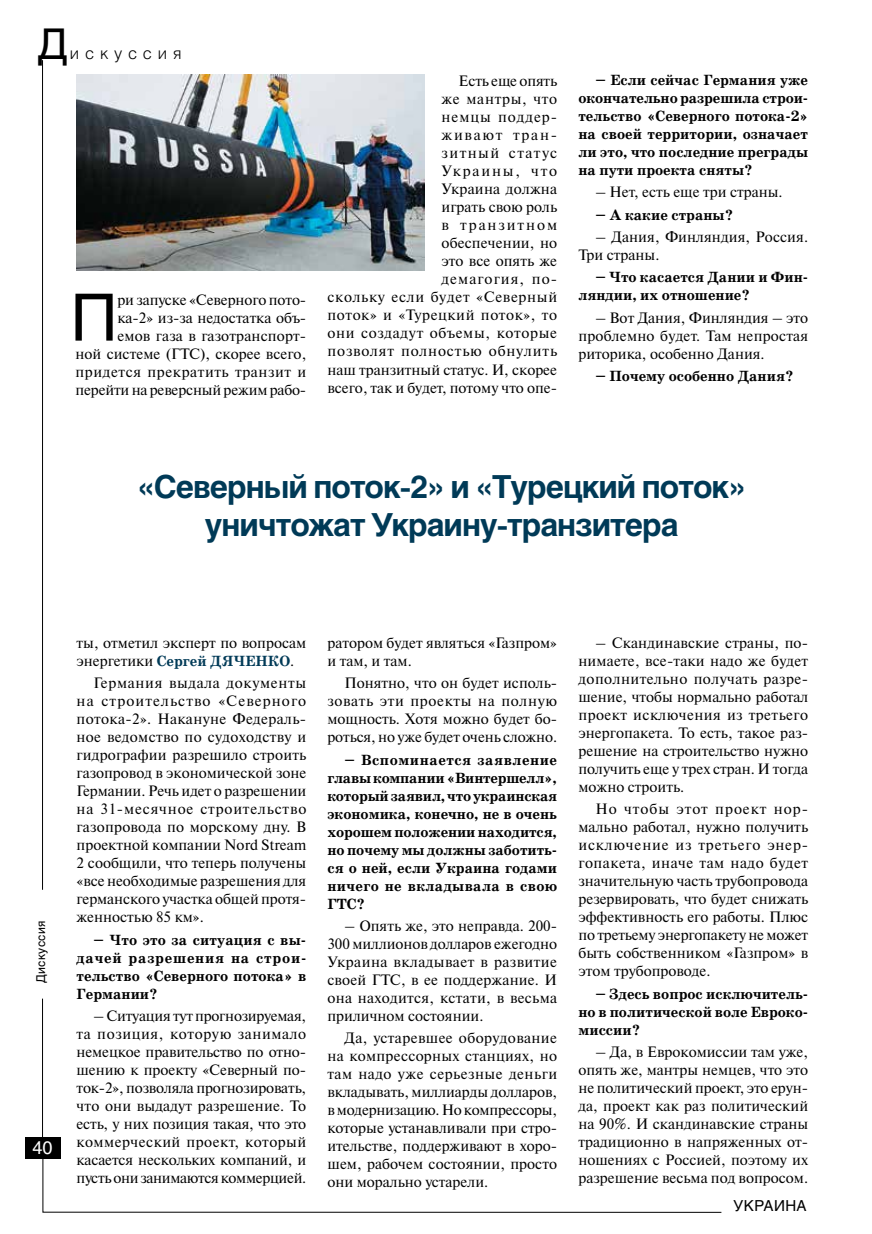
<style>
.page{position:relative;width:872px;height:1234px;background:#fff}
.page>*{position:absolute;margin:0;border:0;box-sizing:border-box;transform-origin:0 0}
.t1{font:64.65px "Helios";color:#000}
.t2{font:42px "Helios";color:#000}
.t3{font:700 31.5px/37.8px "Helios";letter-spacing:-.03em;color:#003a57;text-align:center}
.t4{font:18px "Helios";color:#fff}
.t5{font:300 16.5px "Helios";letter-spacing:.35em;color:#000}
.t6{font:15px/18px "Newton C";color:#000;text-align:justify}
.t7{font:700 15px/18px "School Book C";color:#000;text-align:justify}
.t8{font:15px/18px "Newton C";letter-spacing:.045em;color:#000;text-align:right}
.t9{font:700 15px "School Book C";color:#003a57}
.t10{font:15px "Helios";letter-spacing:.025em;color:#000}
.t11{font:12px "Helios";letter-spacing:.025em;color:#000}
.s1{font-family:"Newton C";font-weight:400;color:#000}
</style>
<div class="page">
<div style="left:25px;top:1136px;width:36px;height:22px;background:#000"></div>
<hr style="left:42px;top:60px;width:1px;height:829px;background:#000">
<hr style="left:42px;top:998px;width:1px;height:152px;background:#000">
<svg style="left:42px;top:1158px;width:680px;height:54px"></svg>
<img style="left:77px;top:74px;width:347px;height:197px">
<h2 class="t2" style="left:38px;top:19px;width:32px">Д</h2>
<p class="t5" style="left:70px;top:43px;width:113px">искуссия</p>
<h1 class="t1" style="left:71px;top:279px;width:48px">П</h1>
<p class="t6" style="left:75px;top:290px;width:232px;text-align:right">ри запуске «Северного пото-<br>ка-2» из-за недостатка объ-<br>емов газа в газотранспорт-<br>ной системе (ГТС), скорее всего, придется прекратить транзит и перейти на реверсный режим рабо-</p>
<p class="t8" style="left:327px;top:72px;width:231px">Есть еще опять<br>же мантры, что<br>немцы поддер-<br>живают тран-<br>зитный статус<br>Украины, что<br>Украина должна<br>играть свою роль<br>в транзитном<br>обеспечении, но<br>это все опять же<br>демагогия, по-<br>скольку если будет «Северный поток» и «Турецкий поток», то они создадут объемы, которые позволят полностью обнулить наш транзитный статус. И, скорее всего, так и будет, потому что опе-</p>
<p class="t7" style="left:578px;top:72px;width:231px;text-indent:17px">– Если сейчас Германия уже окончательно разрешила строи&shy;тельство «Северного потока-2» на своей территории, означает ли это, что последние преграды на пути проекта сняты?</p>
<p class="t6" style="left:595px;top:183px;width:189px">– Нет, есть еще три страны.</p>
<p class="t7" style="left:595px;top:206px;width:139px">– А какие страны?</p>
<p class="t6" style="left:578px;top:228px;width:231px;text-indent:17px">– Дания, Финляндия, Россия.<br>Три страны.</p>
<p class="t7" style="left:578px;top:269px;width:231px;text-indent:17px">– Что касается Дании и Фин&shy;ляндии, их отношение?</p>
<p class="t6" style="left:578px;top:308px;width:231px;text-indent:17px">– Вот Дания, Финляндия – это проблемно будет. Там непростая риторика, особенно Дания.</p>
<p class="t7" style="left:595px;top:367px;width:199px">– Почему особенно Дания?</p>
<h3 class="t3" style="left:137px;top:468px;width:610px">«Северный поток-2» и «Турецкий поток» уничтожат Украину-транзитера</h3>
<p class="t11" style="left:34px;top:982px;width:63px;rotate:-90deg">Дискуссия</p>
<p class="t4" style="left:32px;top:1136px;width:22px">40</p>
<p class="t6" style="left:77px;top:633px;width:231px">ты, отметил эксперт по вопросам</p>
<p class="t9" style="left:77px;top:652px;width:219px"><span class="s1">энергетики</span> Сергей ДЯЧЕНКО<span class="s1">.</span></p>
<p class="t6" style="left:77px;top:674px;width:231px;text-indent:17px">Германия выдала документы на строительство «Северного потока-2». Накануне Федераль&shy;ное ведомство по судоходству и гидрографии разрешило строить газопровод в экономической зоне Германии. Речь идет о разрешении на 31-месячное строительство газопровода по морскому дну. В проектной компании Nord Stream 2 сообщили, что теперь получены «все необходимые разрешения для германского участка общей протя&shy;женностью 85 км».</p>
<p class="t7" style="left:77px;top:931px;width:231px;text-indent:17px">– Что это за ситуация с вы&shy;дачей разрешения на строи&shy;тельство «Северного потока» в Германии?</p>
<p class="t6" style="left:76px;top:1006px;width:231px;text-indent:17px">– Ситуация тут прогнозируемая, та позиция, которую занимало немецкое правительство по отно&shy;шению к проекту «Северный по&shy;ток-2», позволяла прогнозировать, что они выдадут разрешение. То есть, у них позиция такая, что это коммерческий проект, который касается нескольких компаний, и пустьонизанимаютсякоммерцией.</p>
<p class="t6" style="left:327px;top:633px;width:231px">ратором будет являться «Газпром» и там, и там.</p>
<p class="t6" style="left:327px;top:674px;width:231px;text-indent:17px">Понятно, что он будет исполь&shy;зовать эти проекты на полную мощность. Хотя можно будет бо&shy;роться, но уже будет очень сложно.</p>
<p class="t7" style="left:327px;top:751px;width:231px;text-indent:17px">– Вспоминается заявление главы компании «Винтершелл», который заявил, что украинская экономика, конечно, не в очень хорошем положении находится, но почему мы должны заботить&shy;ся о ней, если Украина годами ничего не вкладывала в свою ГТС?</p>
<p class="t6" style="left:327px;top:916px;width:231px;text-indent:17px">– Опять же, это неправда. 200- 300 миллионов долларов ежегодно Украина вкладывает в развитие своей ГТС, в ее поддержание. И она находится, кстати, в весьма приличном состоянии.</p>
<p class="t6" style="left:327px;top:1028px;width:231px;text-indent:17px">Да, устаревшее оборудование на компрессорных станциях, но там надо уже серьезные деньги вкладывать, миллиарды долларов, вмодернизацию. Нокомпрессоры, которые устанавливали при стро&shy;ительстве, поддерживают в хоро&shy;шем, рабочем состоянии, просто они морально устарели.</p>
<p class="t6" style="left:578px;top:633px;width:231px;text-indent:17px">– Скандинавские страны, по&shy;нимаете, все-таки надо же будет дополнительно получать разре&shy;шение, чтобы нормально работал проект исключения из третьего энергопакета. То есть, такое раз&shy;решение на строительство нужно получить еще у трех стран. И тогда можно строить.</p>
<p class="t6" style="left:578px;top:800px;width:231px;text-indent:17px">Но чтобы этот проект нор&shy;мально работал, нужно получить исключение из третьего энер&shy;гопакета, иначе там надо будет значительную часть трубопровода резервировать, что будет снижать эффективность его работы. Плюс по третьему энергопакету не может быть собственником «Газпром» в этом трубопроводе.</p>
<p class="t7" style="left:578px;top:985px;width:231px;text-indent:17px">– Здесь вопрос исключитель&shy;но в политической воле Евроко&shy;миссии?</p>
<p class="t6" style="left:578px;top:1042px;width:231px;text-indent:17px">– Да, в Еврокомиссии там уже, опять же, мантры немцев, что это не политический проект, это ерун&shy;да, проект как раз политический на 90%. И скандинавские страны традиционно в напряженных от&shy;ношениях с Россией, поэтому их разрешение весьма под вопросом.</p>
<p class="t10" style="left:733px;top:1196px;width:75px">УКРАИНА</p>
</div>
